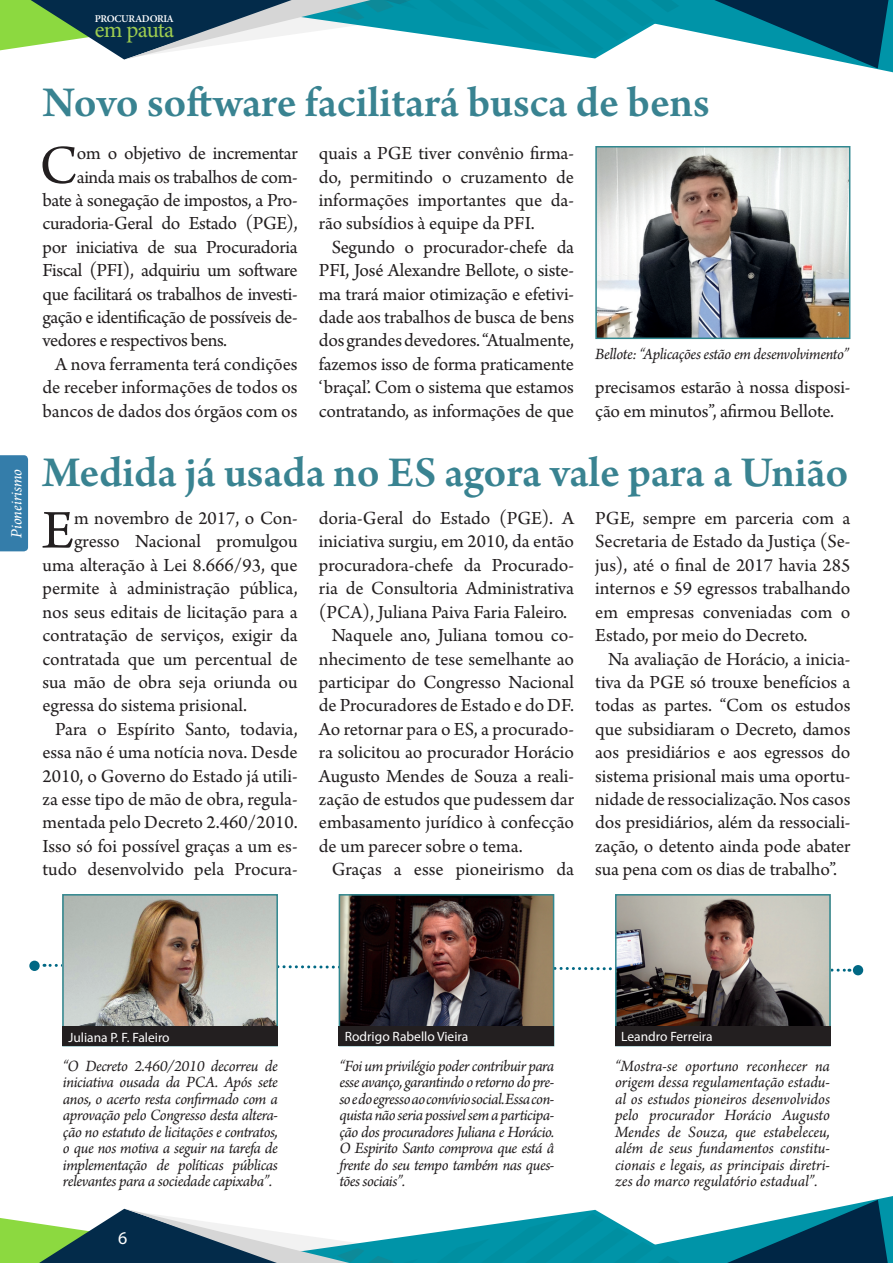
<style>
.page{position:relative;width:893px;height:1263px;background:#fff}
.page>*{position:absolute;margin:0;border:0;box-sizing:border-box;transform-origin:0 0}
.texto_matéria_-_capi{font:57.3px "Arno Pro";color:#231f20}
.títulos_grandes{font:600 45px "Arno Pro";letter-spacing:-.005em;color:#398391}
.t1{font:22.8px "Minion Pro";letter-spacing:-.03em;color:#9ecd50}
.texto_matéria{font:19.5px/23.4px "Arno Pro";letter-spacing:-.005em;color:#231f20;text-align:justify}
.texto_matéria_-_capi-2{font:19.5px "Arno Pro";letter-spacing:-.015em;color:#231f20}
.t2{font:18px "Myriad Pro";color:#fff}
.legendas{font:italic 16.5px/16.5px "Arno Pro";letter-spacing:-.025em;color:#231f20;text-align:justify}
.legendas-2{font:italic 16.5px "Arno Pro";letter-spacing:-.005em;color:#fff}
.t3{font:13.5px "Myriad Pro";color:#fff}
.t4{font:600 10.35px "Minion Pro";letter-spacing:-.03em;color:#fff}
</style>
<div class="page">
<svg style="left:44px;top:962px;width:806px;height:11px"></svg>
<img style="left:598px;top:149px;width:249px;height:187px">
<div style="left:595px;top:146px;width:255px;height:193px;border:2px solid #318890"></div>
<img style="left:65px;top:897px;width:210px;height:129px">
<div style="left:62px;top:894px;width:216px;height:152px;border:2px solid #318890"></div>
<div style="left:62px;top:1026px;width:216px;height:20px;background:#231f20"></div>
<img style="left:342px;top:897px;width:209px;height:129px">
<div style="left:339px;top:894px;width:215px;height:152px;border:2px solid #318890"></div>
<div style="left:339px;top:1026px;width:215px;height:20px;background:#231f20"></div>
<img style="left:618px;top:897px;width:210px;height:129px">
<div style="left:615px;top:894px;width:216px;height:152px;border:2px solid #318890"></div>
<div style="left:615px;top:1026px;width:216px;height:20px;background:#231f20"></div>
<div style="left:0;top:455px;width:28px;height:96px;background:#347daa"></div>
<div style="left:853px;top:965px;width:10px;height:10px;background:#006884;border-radius:50%"></div>
<div style="left:29px;top:961px;width:11px;height:10px;background:#006884;border-radius:50%"></div>
<svg style="left:0;top:1196px;width:893px;height:67px"></svg>
<svg style="left:0;top:0;width:893px;height:72px"></svg>
<p class="legendas-2" style="left:7px;top:538px;width:71px;rotate:-90deg">Pioneirismo</p>
<p class="t4" style="left:95px;top:12px;width:81px">PROCURADORIA</p>
<p class="t1" style="left:95px;top:14px;width:81px">em pauta</p>
<p class="títulos_grandes" style="left:43px;top:76px;width:669px">Novo software facilitará busca de bens</p>
<p class="texto_matéria_-_capi" style="left:39px;top:133px;width:40px">C</p>
<p class="texto_matéria_-_capi-2" style="left:77px;top:142px;width:222px">om o objetivo de incrementar</p>
<p class="texto_matéria_-_capi-2" style="left:77px;top:166px;width:222px">ainda mais os trabalhos de com-</p>
<p class="texto_matéria_-_capi-2" style="left:43px;top:189px;width:257px">bate à sonegação de impostos, a Pro-</p>
<p class="texto_matéria_-_capi-2" style="left:43px;top:212px;width:257px">curadoria-Geral do Estado (PGE),</p>
<p class="texto_matéria_-_capi-2" style="left:43px;top:236px;width:257px">por iniciativa de sua Procuradoria</p>
<p class="texto_matéria_-_capi-2" style="left:43px;top:259px;width:257px">Fiscal (PFI), adquiriu um software</p>
<p class="texto_matéria_-_capi-2" style="left:43px;top:283px;width:257px">que facilitará os trabalhos de investi-</p>
<p class="texto_matéria_-_capi-2" style="left:43px;top:306px;width:257px">gação e identificação de possíveis de-</p>
<p class="texto_matéria_-_capi-2" style="left:43px;top:329px;width:186px">vedores e respectivos bens.</p>
<p class="texto_matéria" style="left:43px;top:353px;width:257px;text-indent:13px">A nova ferramenta terá condições de receber informações de todos os bancos de dados dos órgãos com os</p>
<p class="texto_matéria" style="left:319px;top:143px;width:257px">quais a PGE tiver convênio firma&shy;do, permitindo o cruzamento de informações importantes que da&shy;rão subsídios à equipe da PFI.</p>
<p class="texto_matéria" style="left:319px;top:236px;width:257px;text-indent:13px">Segundo o procurador-chefe da PFI, José Alexandre Bellote, o siste&shy;ma trará maior otimização e efetivi&shy;dade aos trabalhos de busca de bens dos grandes devedores. “Atualmente, fazemos isso de forma praticamente ‘braçal’. Com o sistema que estamos contratando, as informações de que</p>
<p class="legendas" style="left:595px;top:346px;width:255px">Bellote: “Aplicações estão em desenvolvimento”</p>
<p class="texto_matéria" style="left:595px;top:377px;width:257px">precisamos estarão à nossa disposi&shy;ção em minutos”, afirmou Bellote.</p>
<p class="títulos_grandes" style="left:43px;top:446px;width:807px">Medida já usada no ES agora vale para a União</p>
<p class="texto_matéria_-_capi" style="left:42px;top:498px;width:34px">E</p>
<p class="texto_matéria_-_capi-2" style="left:74px;top:507px;width:225px">m novembro de 2017, o Con-</p>
<p class="texto_matéria_-_capi-2" style="left:74px;top:530px;width:225px">gresso Nacional promulgou</p>
<p class="texto_matéria_-_capi-2" style="left:43px;top:554px;width:257px">uma alteração à Lei 8.666/93, que</p>
<p class="texto_matéria_-_capi-2" style="left:43px;top:577px;width:257px">permite à administração pública,</p>
<p class="texto_matéria_-_capi-2" style="left:43px;top:601px;width:257px">nos seus editais de licitação para a</p>
<p class="texto_matéria_-_capi-2" style="left:43px;top:624px;width:257px">contratação de serviços, exigir da</p>
<p class="texto_matéria_-_capi-2" style="left:43px;top:647px;width:257px">contratada que um percentual de</p>
<p class="texto_matéria_-_capi-2" style="left:43px;top:671px;width:257px">sua mão de obra seja oriunda ou</p>
<p class="texto_matéria_-_capi-2" style="left:43px;top:694px;width:206px">egressa do sistema prisional.</p>
<p class="texto_matéria" style="left:43px;top:718px;width:257px;text-indent:13px">Para o Espírito Santo, todavia, essa não é uma notícia nova. Desde 2010, o Governo do Estado já utili&shy;za esse tipo de mão de obra, regula&shy;mentada pelo Decreto 2.460/2010.<br>Isso só foi possível graças a um es&shy;tudo desenvolvido pela Procura-</p>
<p class="texto_matéria" style="left:319px;top:507px;width:257px">doria-Geral do Estado (PGE). A iniciativa surgiu, em 2010, da então procuradora-chefe da Procurado&shy;ria de Consultoria Administrativa (PCA), Juliana Paiva Faria Faleiro.</p>
<p class="texto_matéria" style="left:319px;top:624px;width:257px;text-indent:13px">Naquele ano, Juliana tomou co&shy;nhecimento de tese semelhante ao participar do Congresso Nacional de Procuradores de Estado e do DF.<br>Ao retornar para o ES, a procurado&shy;ra solicitou ao procurador Horácio Augusto Mendes de Souza a reali&shy;zação de estudos que pudessem dar embasamento jurídico à confecção de um parecer sobre o tema.</p>
<p class="texto_matéria" style="left:332px;top:858px;width:244px">Graças a esse pioneirismo da</p>
<p class="texto_matéria" style="left:595px;top:507px;width:257px">PGE, sempre em parceria com a Secretaria de Estado da Justiça (Se&shy;jus), até o final de 2017 havia 285 internos e 59 egressos trabalhando em empresas conveniadas com o Estado, por meio do Decreto.</p>
<p class="texto_matéria" style="left:595px;top:648px;width:257px;text-indent:13px">Na avaliação de Horácio, a inicia&shy;tiva da PGE só trouxe benefícios a todas as partes. “Com os estudos que subsidiaram o Decreto, damos aos presidiários e aos egressos do sistema prisional mais uma oportu&shy;nidade de ressocialização. Nos casos dos presidiários, além da ressociali&shy;zação, o detento ainda pode abater sua pena com os dias de trabalho”.</p>
<p class="t3" style="left:68px;top:1029px;width:103px">Juliana P. F. Faleiro</p>
<p class="legendas" style="left:63px;top:1058px;width:216px">“O Decreto 2.460/2010 decorreu de iniciativa ousada da PCA. Após sete anos, o acerto resta confirmado com a aprovação pelo Congresso desta altera&shy;ção no estatuto de licitações e contratos, o que nos motiva a seguir na tarefa de implementação de políticas públicas relevantes para a sociedade capixaba”.</p>
<p class="t2" style="left:118px;top:1227px;width:11px">6</p>
<p class="t3" style="left:345px;top:1028px;width:125px">Rodrigo Rabello Vieira</p>
<p class="legendas" style="left:339px;top:1058px;width:216px">“Foi um privilégio poder contribuir para esse avanço, garantindo o retorno do pre&shy;so e do egresso ao convívio social. Essa con&shy;quista não seria possivel sem a participa&shy;ção dos procuradores Juliana e Horácio.<br>O Espirito Santo comprova que está â frente do seu tempo também nas ques&shy;tões sociais”.</p>
<p class="t3" style="left:621px;top:1028px;width:93px">Leandro Ferreira</p>
<p class="legendas" style="left:615px;top:1058px;width:216px">“Mostra-se oportuno reconhecer na origem dessa regulamentação estadu&shy;al os estudos pioneiros desenvolvidos pelo procurador Horácio Augusto Mendes de Souza, que estabeleceu, além de seus fundamentos constitu&shy;cionais e legais, as principais diretri&shy;zes do marco regulatório estadual”.</p>
</div>
